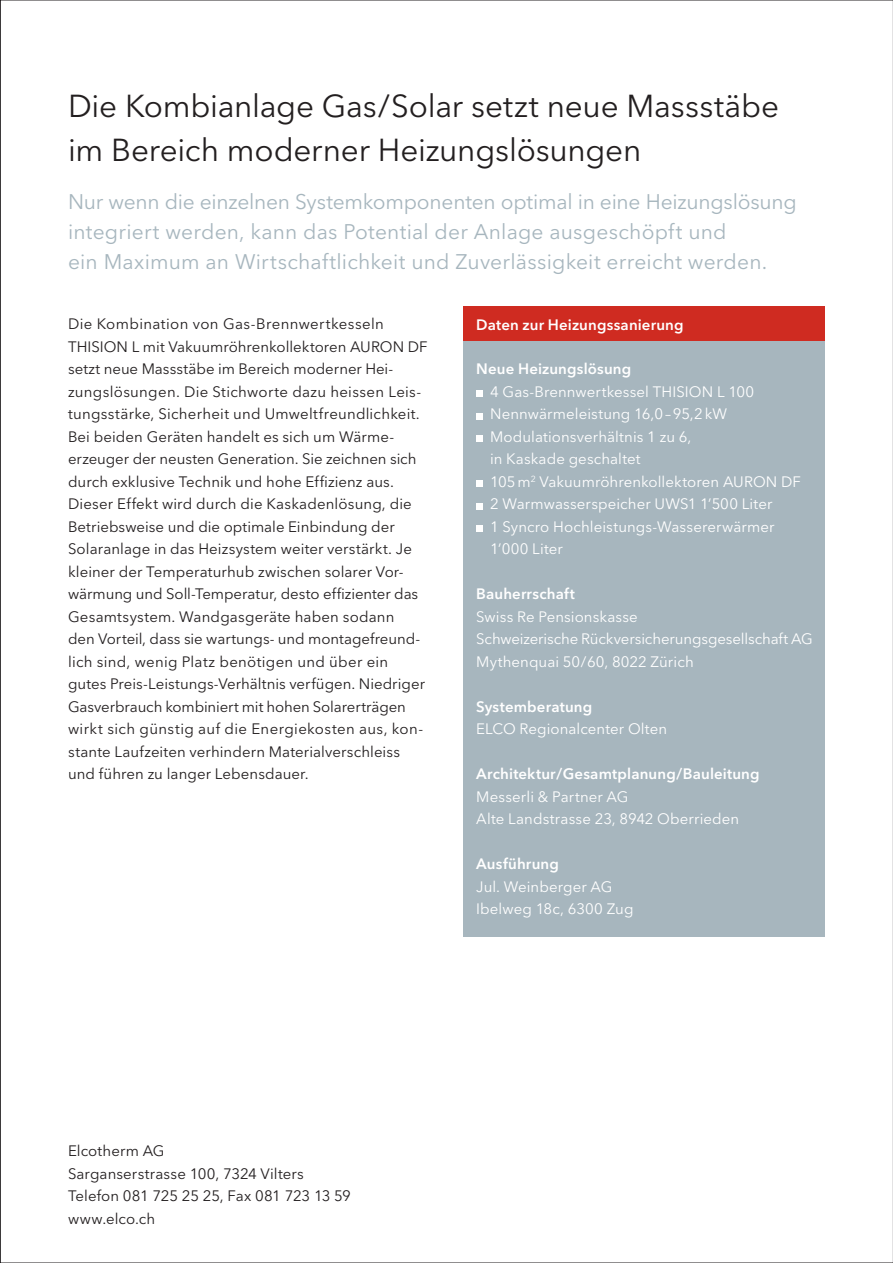
<style>
.page{position:relative;width:893px;height:1263px;background:#fff}
.page>*{position:absolute;margin:0;border:0;box-sizing:border-box;transform-origin:0 0}
.t1{font:31.5px/43.2px "Avenir Next LT Pro";letter-spacing:-.01em;color:#231f20}
.t2{font:21px/30px "Avenir Next LT Pro";letter-spacing:.005em;color:#a7b6be}
.t3{font:15px/22.5px "Avenir Next LT Pro";letter-spacing:.005em;color:#231f20}
.t4{font:15px/22.5px "Avenir Next LT Pro";letter-spacing:.005em;color:#fff}
.t5{font:600 15px "Avenir Next LT Pro";letter-spacing:.01em;color:#fff}
</style>
<div class="page">
<div style="left:463px;top:339px;width:362px;height:598px;background:#a7b6be"></div>
<div style="left:476px;top:390px;width:7px;height:7px;background:#fff"></div>
<div style="left:476px;top:413px;width:7px;height:6px;background:#fff"></div>
<div style="left:476px;top:435px;width:7px;height:7px;background:#fff"></div>
<div style="left:476px;top:480px;width:7px;height:7px;background:#fff"></div>
<div style="left:476px;top:503px;width:7px;height:6px;background:#fff"></div>
<div style="left:476px;top:525px;width:7px;height:7px;background:#fff"></div>
<div style="left:463px;top:307px;width:362px;height:34px;background:#cf2b21"></div>
<h1 class="t1" style="left:68px;top:85px;width:713px">Die Kombianlage Gas/Solar setzt neue Massstäbe im Bereich moderner Heizungslösungen</h1>
<h2 class="t2" style="left:68px;top:187px;width:730px">Nur wenn die einzelnen Systemkomponenten optimal in eine Heizungslösung integriert werden, kann das Potential der Anlage ausgeschöpft und<br>ein Maximum an Wirtschaftlichkeit und Zuverlässigkeit erreicht werden.</h2>
<p class="t3" style="left:68px;top:313px;width:361px">Die Kombination von Gas-Brennwertkesseln THISION L mit Vakuumröhrenkollektoren AURON DF setzt neue Massstäbe im Bereich moderner Hei&shy;zungslösungen. Die Stichworte dazu heissen Leis&shy;tungsstärke, Sicherheit und Umweltfreundlichkeit.<br>Bei beiden Geräten handelt es sich um Wärme&shy;erzeuger der neusten Generation. Sie zeichnen sich durch exklusive Technik und hohe Effizienz aus.<br>Dieser Effekt wird durch die Kaskadenlösung, die Betriebsweise und die optimale Einbindung der Solaranlage in das Heizsystem weiter verstärkt. Je kleiner der Temperaturhub zwischen solarer Vor&shy;wärmung und Soll-Temperatur, desto effizienter das Gesamtsystem. Wandgasgeräte haben sodann<br>den Vorteil, dass sie wartungs- und montagefreund&shy;lich sind, wenig Platz benötigen und über ein gutes Preis-Leistungs-Verhältnis verfügen. Niedriger Gasverbrauch kombiniert mit hohen Solarerträgen wirkt sich günstig auf die Energiekosten aus, kon&shy;stante Laufzeiten verhindern Materialverschleiss und führen zu langer Lebensdauer.</p>
<p class="t5" style="left:476px;top:315px;width:209px">Daten zur Heizungssanierung</p>
<p class="t5" style="left:476px;top:360px;width:157px">Neue Heizungslösung</p>
<p class="t4" style="left:490px;top:380px;width:312px">4 Gas-Brennwertkessel THISION L 100<br>Nennwärmeleistung 16,0–95,2kW<br>Modulationsverhältnis 1 zu 6,<br>in Kaskade geschaltet<br>105m<sup>2</sup> Vakuumröhrenkollektoren AURON DF<br>2 Warmwasserspeicher UWS1 1’500 Liter<br>1 Syncro Hochleistungs-Wassererwärmer<br>1’000 Liter</p>
<p class="t5" style="left:476px;top:585px;width:100px">Bauherrschaft</p>
<p class="t4" style="left:476px;top:605px;width:338px">Swiss Re Pensionskasse<br>Schweizerische Rückversicherungsgesellschaft AG<br>Mythenquai 50/60, 8022 Zürich</p>
<p class="t5" style="left:476px;top:697px;width:118px">Systemberatung</p>
<p class="t4" style="left:476px;top:718px;width:192px">ELCO Regionalcenter Olten</p>
<p class="t5" style="left:476px;top:765px;width:285px">Architektur/Gesamtplanung/Bauleitung</p>
<p class="t4" style="left:476px;top:785px;width:264px">Messerli &amp; Partner AG<br>Alte Landstrasse 23, 8942 Oberrieden</p>
<p class="t5" style="left:476px;top:855px;width:84px">Ausführung</p>
<p class="t4" style="left:476px;top:875px;width:159px">Jul. Weinberger AG<br>Ibelweg 18c, 6300 Zug</p>
<p class="t3" style="left:68px;top:1140px;width:284px">Elcotherm AG<br>Sarganserstrasse 100, 7324 Vilters<br>Telefon 081 725 25 25, Fax 081 723 13 59 www.elco.ch</p>
</div>
